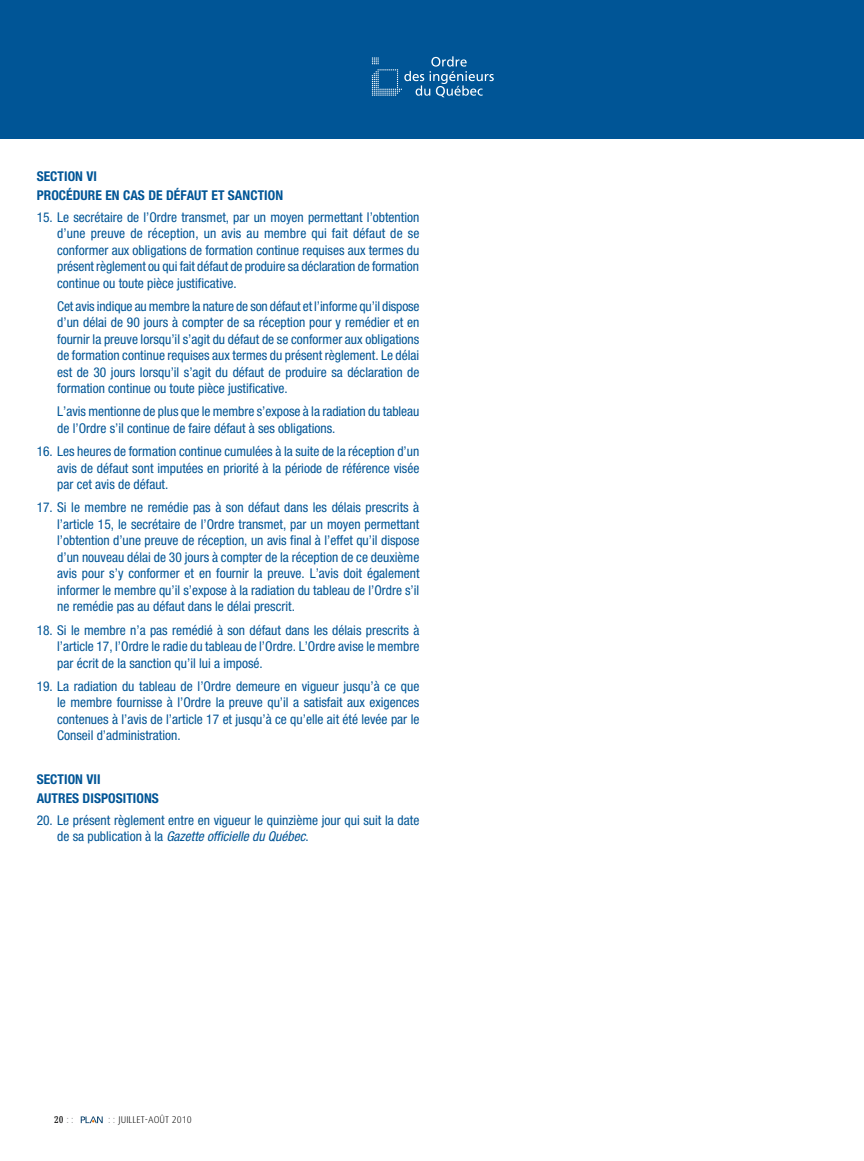
<style>
.page{position:relative;width:864px;height:1161px;background:#fff}
.page>*{position:absolute;margin:0;border:0;box-sizing:border-box;transform-origin:0 0}
.t1{font:condensed 13.5px/16.5px "Helvetica Neue";color:#005596;text-align:justify}
.t2{font:700 condensed 13.5px/18.9px "Helvetica Neue";letter-spacing:.005em;color:#005596}
.t3{font:300 9.75px "Dax";letter-spacing:.005em;color:#000}
.t4{font:300 condensed 9.45px "Digi Antiqua";color:#000}
.s1{font-style:italic}
.s2{font-family:"Dax";font-stretch:normal;font-size:13.5px;color:#9c9e9f}
.s3{font-size:13.5px;color:#9c9e9f}
</style>
<div class="page">
<svg style="left:81px;top:1116px;width:22px;height:7px"></svg>
<div style="left:0;top:0;width:864px;height:139px;background:#005596"></div>
<svg style="left:372px;top:56px;width:122px;height:41px"></svg>
<p class="t2" style="left:37px;top:166px;width:248px">SECTION VI<br>PROCÉDURE EN CAS DE DÉFAUT ET SANCTION</p>
<p class="t1" style="left:57px;top:208px;width:364px;text-indent:-21px">15. Le secrétaire de l’Ordre transmet, par un moyen permettant l’obtention d’une preuve de réception, un avis au membre qui fait défaut de se conformer aux obligations de formation continue requises aux termes du présent règlement ou qui fait défaut de produire sa déclaration de formation continue ou toute pièce justificative.</p>
<p class="t1" style="left:57px;top:298px;width:364px">Cet avis indique au membre la nature de son défaut et l’informe qu’il dispose d’un délai de 90 jours à compter de sa réception pour y remédier et en fournir la preuve lorsqu’il s’agit du défaut de se conformer aux obligations de formation continue requises aux termes du présent règlement. Le délai est de 30 jours lorsqu’il s’agit du défaut de produire sa déclaration de formation continue ou toute pièce justificative.</p>
<p class="t1" style="left:57px;top:403px;width:364px">L’avis mentionne de plus que le membre s’expose à la radiation du tableau de l’Ordre s’il continue de faire défaut à ses obligations.</p>
<p class="t1" style="left:57px;top:443px;width:364px;text-indent:-21px">16. Les heures de formation continue cumulées à la suite de la réception d’un avis de défaut sont imputées en priorité à la période de référence visée par cet avis de défaut.</p>
<p class="t1" style="left:57px;top:499px;width:364px;text-indent:-21px">17. Si le membre ne remédie pas à son défaut dans les délais prescrits à l’article 15, le secrétaire de l’Ordre transmet, par un moyen permettant l’obtention d’une preuve de réception, un avis final à l’effet qu’il dispose d’un nouveau délai de 30 jours à compter de la réception de ce deuxième avis pour s’y conformer et en fournir la preuve. L’avis doit également informer le membre qu’il s’expose à la radiation du tableau de l’Ordre s’il ne remédie pas au défaut dans le délai prescrit.</p>
<p class="t1" style="left:57px;top:622px;width:364px;text-indent:-21px">18. Si le membre n’a pas remédié à son défaut dans les délais prescrits à l’article 17, l’Ordre le radie du tableau de l’Ordre. L’Ordre avise le membre par écrit de la sanction qu’il lui a imposé.</p>
<p class="t1" style="left:57px;top:678px;width:364px;text-indent:-21px">19. La radiation du tableau de l’Ordre demeure en vigueur jusqu’à ce que le membre fournisse à l’Ordre la preuve qu’il a satisfait aux exigences contenues à l’avis de l’article 17 et jusqu’à ce qu’elle ait été levée par le Conseil d’administration.</p>
<p class="t2" style="left:37px;top:770px;width:124px">SECTION VII<br>AUTRES DISPOSITIONS</p>
<p class="t1" style="left:57px;top:812px;width:364px;text-indent:-21px">20. Le présent règlement entre en vigueur le quinzième jour qui suit la date de sa publication à la <span class="s1">Gazette officielle du Québec</span>.</p>
<p class="t4" style="left:54px;top:1114px;width:21px">20 <span class="s2">::</span></p>
<p class="t3" style="left:108px;top:1114px;width:86px"><span class="s3">::</span> JUILLET-AOÛT 2010</p>
</div>
